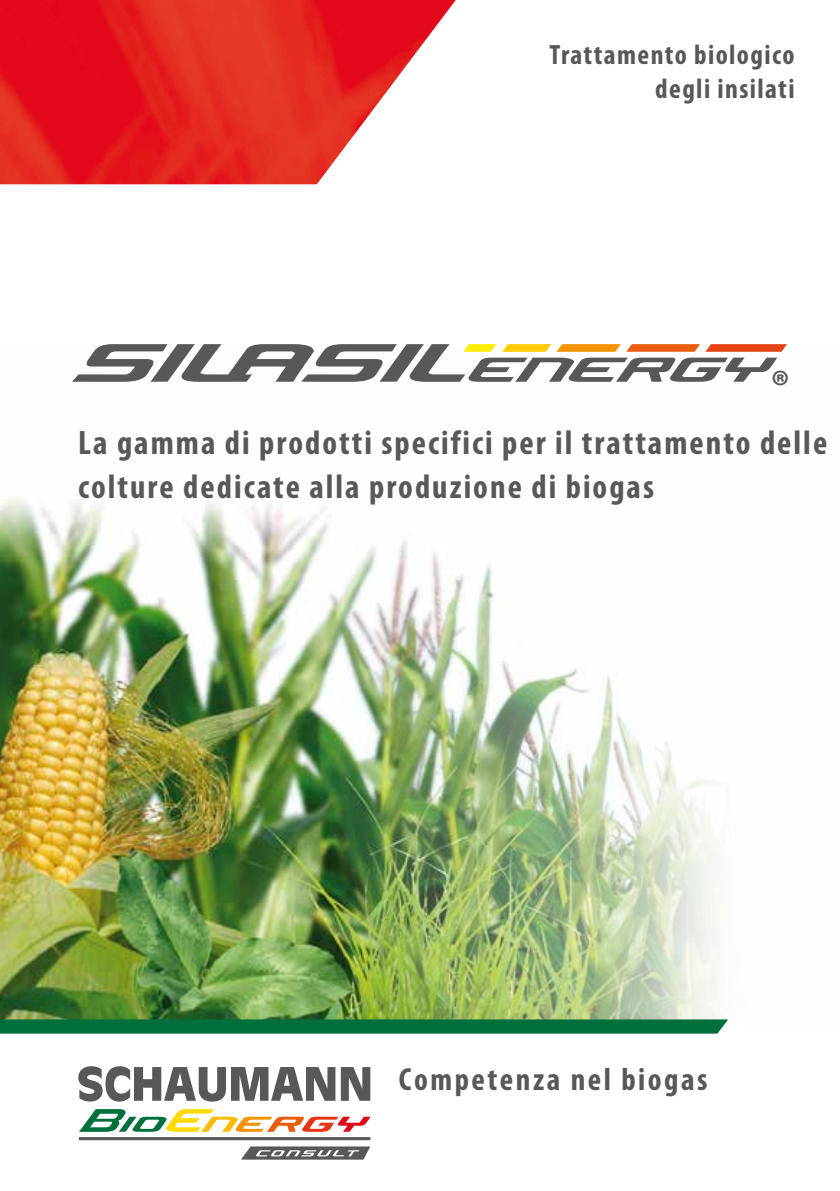
<style>
.page{position:relative;width:840px;height:1191px;background:#fff}
.page>*{position:absolute;margin:0;border:0;box-sizing:border-box;transform-origin:0 0}
.t1{font:700 43px "Myriad Pro";color:#58585a}
.t2{font:700 condensed 34px/44px "Myriad Pro";letter-spacing:.06em;color:#58585a}
.t3{font:700 condensed 32px "Myriad Pro";letter-spacing:.08em;color:#58585a}
.t4{font:700 condensed 28px/34px "Myriad Pro";letter-spacing:.05em;color:#58585a;text-align:right}
</style>
<div class="page">
<img style="left:0;top:498px;width:728px;height:523px">
<hr style="left:79px;top:1137px;width:291px;height:3px;background:#58585a">
<svg style="left:78px;top:1066px;width:292px;height:35px"></svg>
<svg style="left:79px;top:1109px;width:291px;height:22px"></svg>
<svg style="left:241px;top:1146px;width:129px;height:13px;background:#818183"></svg>
<svg style="left:72px;top:344px;width:714px;height:38px"></svg>
<img style="left:0;top:0;width:455px;height:184px">
<svg style="left:0;top:1019px;width:727px;height:14px;background:#05713d"></svg>
<p class="t4" style="left:549px;top:37px;width:246px">Trattamento biologico degli insilati</p>
<p class="t1" style="left:770px;top:357px;width:21px">®</p>
<p class="t2" style="left:78px;top:420px;width:750px">La gamma di prodotti specifici per il trattamento delle colture dedicate alla produzione di biogas</p>
<p class="t3" style="left:399px;top:1059px;width:310px">Competenza nel biogas</p>
</div>
